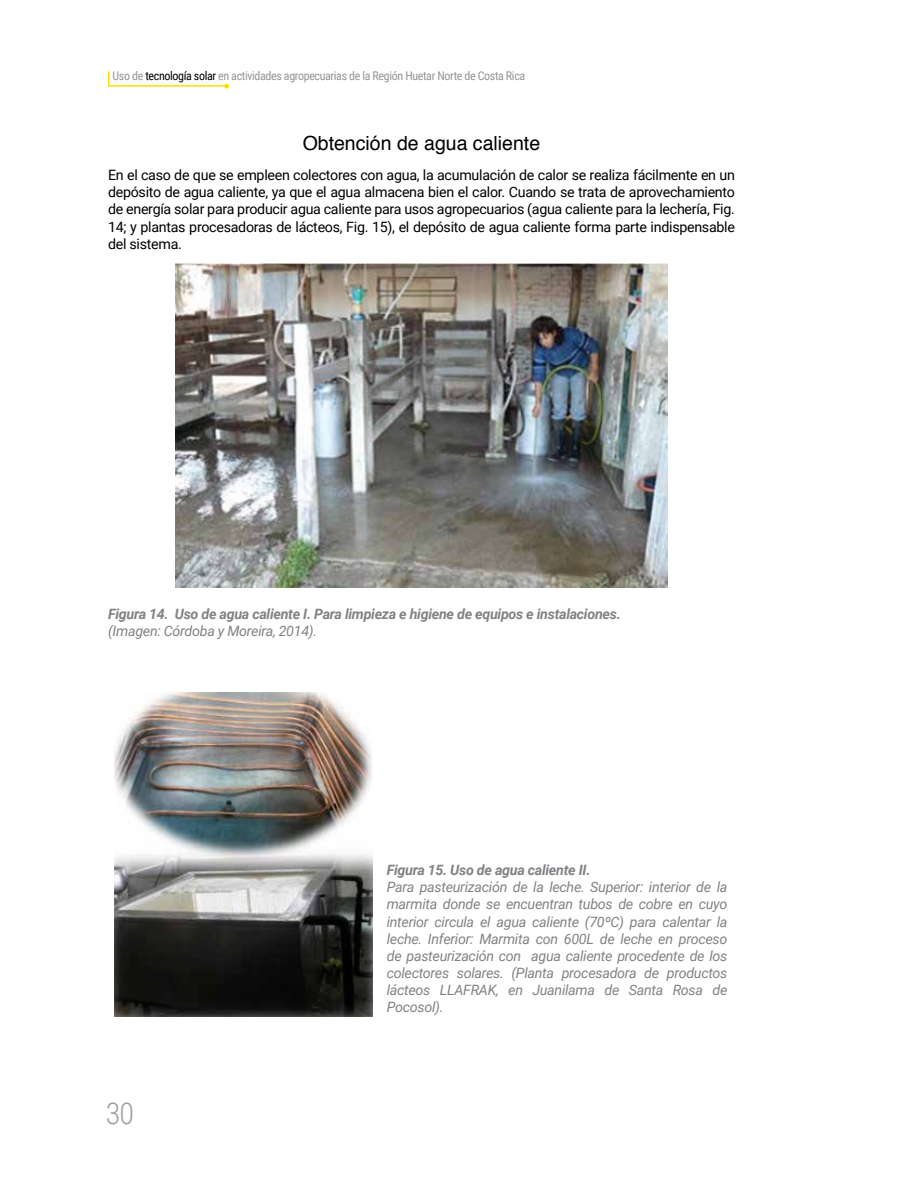
<style>
.page{position:relative;width:897px;height:1188px;background:#fff}
.page>*{position:absolute;margin:0;border:0;box-sizing:border-box;transform-origin:0 0}
.t1{font:300 30px "Roboto Condensed";color:#9d9fa2}
.t2{font:19.5px "Helvetica";color:#000}
.t3{font:14.25px/17.1px "Roboto";letter-spacing:-.02em;color:#000;text-align:justify}
.t4{font:italic 14.25px/17.1px "Roboto";letter-spacing:-.02em;color:#808285;text-align:justify}
.t5{font:italic 700 14.25px "Roboto";letter-spacing:-.02em;color:#808285}
.t6{font:12px "Roboto Condensed";letter-spacing:-.03em;color:#939598}
.s1{color:#000}
</style>
<div class="page">
<svg style="left:108px;top:71px;width:122px;height:18px"></svg>
<img style="left:175px;top:264px;width:492px;height:324px">
<img style="left:114px;top:692px;width:259px;height:324px">
<p class="t6" style="left:112px;top:67px;width:414px">Uso de <span class="s1">tecnología solar</span> en actividades agropecuarias de la Región Huetar Norte de Costa Rica</p>
<h2 class="t2" style="left:302px;top:128px;width:239px">Obtención de agua caliente</h2>
<p class="t3" style="left:108px;top:166px;width:628px">En el caso de que se empleen colectores con agua, la acumulación de calor se realiza fácilmente en un depósito de agua caliente, ya que el agua almacena bien el calor. Cuando se trata de aprovechamiento de energía solar para producir agua caliente para usos agropecuarios (agua caliente para la lechería, Fig.<br>14; y plantas procesadoras de lácteos, Fig. 15), el depósito de agua caliente forma parte indispensable del sistema.</p>
<p class="t5" style="left:108px;top:604px;width:514px">Figura 14. Uso de agua caliente I. Para limpieza e higiene de equipos e instalaciones.</p>
<p class="t4" style="left:108px;top:622px;width:211px">(Imagen: Córdoba y Moreira, 2014).</p>
<h1 class="t1" style="left:106px;top:1092px;width:30px">30</h1>
<p class="t5" style="left:386px;top:860px;width:205px">Figura 15. Uso de agua caliente II.</p>
<p class="t4" style="left:386px;top:878px;width:342px">Para pasteurización de la leche. Superior: interior de la marmita donde se encuentran tubos de cobre en cuyo interior circula el agua caliente (70ºC) para calentar la leche. Inferior: Marmita con 600L de leche en proceso de pasteurización con agua caliente procedente de los colectores solares. (Planta procesadora de productos lácteos LLAFRAK, en Juanilama de Santa Rosa de Pocosol).</p>
</div>
